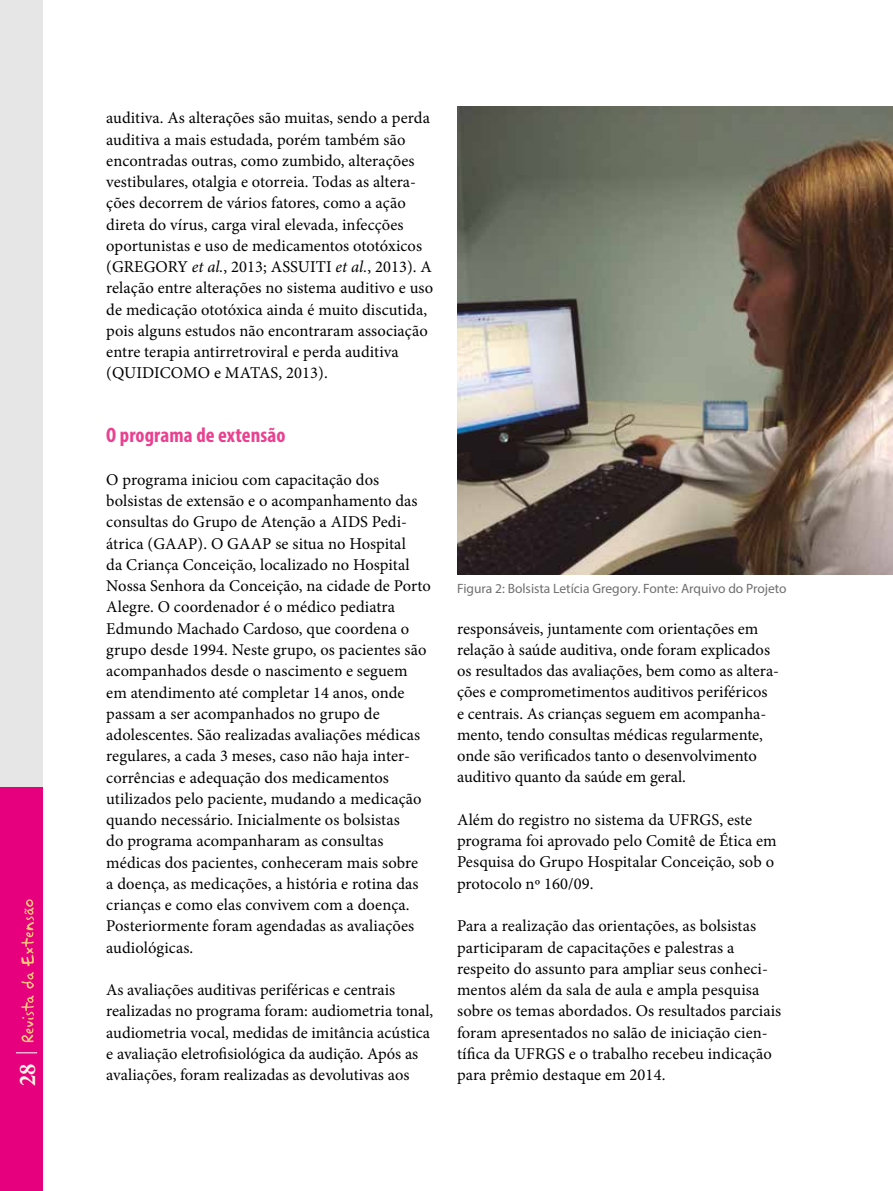
<style>
.page{position:relative;width:893px;height:1191px;background:#fff}
.page>*{position:absolute;margin:0;border:0;box-sizing:border-box;transform-origin:0 0}
.t1{font:700 condensed 24px "Minion Pro";color:#fff9e3}
.t2{font:700 condensed 21px "Myriad Pro";letter-spacing:.005em;color:#e94190}
.t3{font:16.5px/21.3px "Minion Pro";letter-spacing:.005em;color:#000}
.t4{font:13.5px "Myriad Pro";color:#706f6f}
.s1{font-style:italic}
</style>
<div class="page">
<div style="left:0;top:0;width:43px;height:1191px;background:#e6e6e6"></div>
<div style="left:0;top:787px;width:43px;height:404px;background:#e6007d"></div>
<img style="left:457px;top:106px;width:436px;height:468px">
<svg style="left:16px;top:1052px;width:21px;height:1px"></svg>
<svg style="left:21px;top:995px;width:13px;height:47px"></svg>
<svg style="left:21px;top:899px;width:13px;height:89px"></svg>
<h1 class="t1" style="left:11px;top:1085px;width:24px;rotate:-90deg">28</h1>
<p class="t3" style="left:106px;top:107px;width:328px">auditiva. As alterações são muitas, sendo a perda auditiva a mais estudada, porém também são encontradas outras, como zumbido, alterações vestibulares, otalgia e otorreia. Todas as altera&shy;ções decorrem de vários fatores, como a ação direta do vírus, carga viral elevada, infecções oportunistas e uso de medicamentos ototóxicos (GREGORY <span class="s1">et al.</span>, 2013; ASSUITI <span class="s1">et al.</span>, 2013). A relação entre alterações no sistema auditivo e uso de medicação ototóxica ainda é muito discutida, pois alguns estudos não encontraram associação entre terapia antirretroviral e perda auditiva (QUIDICOMO e MATAS, 2013).</p>
<p class="t2" style="left:106px;top:422px;width:181px">O programa de extensão</p>
<p class="t3" style="left:106px;top:469px;width:326px">O programa iniciou com capacitação dos bolsistas de extensão e o acompanhamento das consultas do Grupo de Atenção a AIDS Pedi&shy;átrica (GAAP). O GAAP se situa no Hospital<br>da Criança Conceição, localizado no Hospital Nossa Senhora da Conceição, na cidade de Porto Alegre. O coordenador é o médico pediatra Edmundo Machado Cardoso, que coordena o grupo desde 1994. Neste grupo, os pacientes são acompanhados desde o nascimento e seguem em atendimento até completar 14 anos, onde passam a ser acompanhados no grupo de adolescentes. São realizadas avaliações médicas regulares, a cada 3 meses, caso não haja inter&shy;corrências e adequação dos medicamentos utilizados pelo paciente, mudando a medicação quando necessário. Inicialmente os bolsistas<br>do programa acompanharam as consultas médicas dos pacientes, conheceram mais sobre<br>a doença, as medicações, a história e rotina das crianças e como elas convivem com a doença.<br>Posteriormente foram agendadas as avaliações audiológicas.</p>
<p class="t3" style="left:106px;top:979px;width:329px">As avaliações auditivas periféricas e centrais realizadas no programa foram: audiometria tonal, audiometria vocal, medidas de imitância acústica e avaliação eletrofisiológica da audição. Após as avaliações, foram realizadas as devolutivas aos</p>
<p class="t4" style="left:457px;top:580px;width:331px">Figura 2: Bolsista Letícia Gregory. Fonte: Arquivo do Projeto</p>
<p class="t3" style="left:457px;top:618px;width:323px">responsáveis, juntamente com orientações em relação à saúde auditiva, onde foram explicados os resultados das avaliações, bem como as altera&shy;ções e comprometimentos auditivos periféricos<br>e centrais. As crianças seguem em acompanha&shy;mento, tendo consultas médicas regularmente, onde são verificados tanto o desenvolvimento auditivo quanto da saúde em geral.</p>
<p class="t3" style="left:457px;top:809px;width:321px">Além do registro no sistema da UFRGS, este programa foi aprovado pelo Comitê de Ética em Pesquisa do Grupo Hospitalar Conceição, sob o protocolo nº 160/09.</p>
<p class="t3" style="left:457px;top:915px;width:326px">Para a realização das orientações, as bolsistas participaram de capacitações e palestras a respeito do assunto para ampliar seus conheci&shy;mentos além da sala de aula e ampla pesquisa sobre os temas abordados. Os resultados parciais foram apresentados no salão de iniciação cien&shy;tífica da UFRGS e o trabalho recebeu indicação para prêmio destaque em 2014.</p>
</div>
